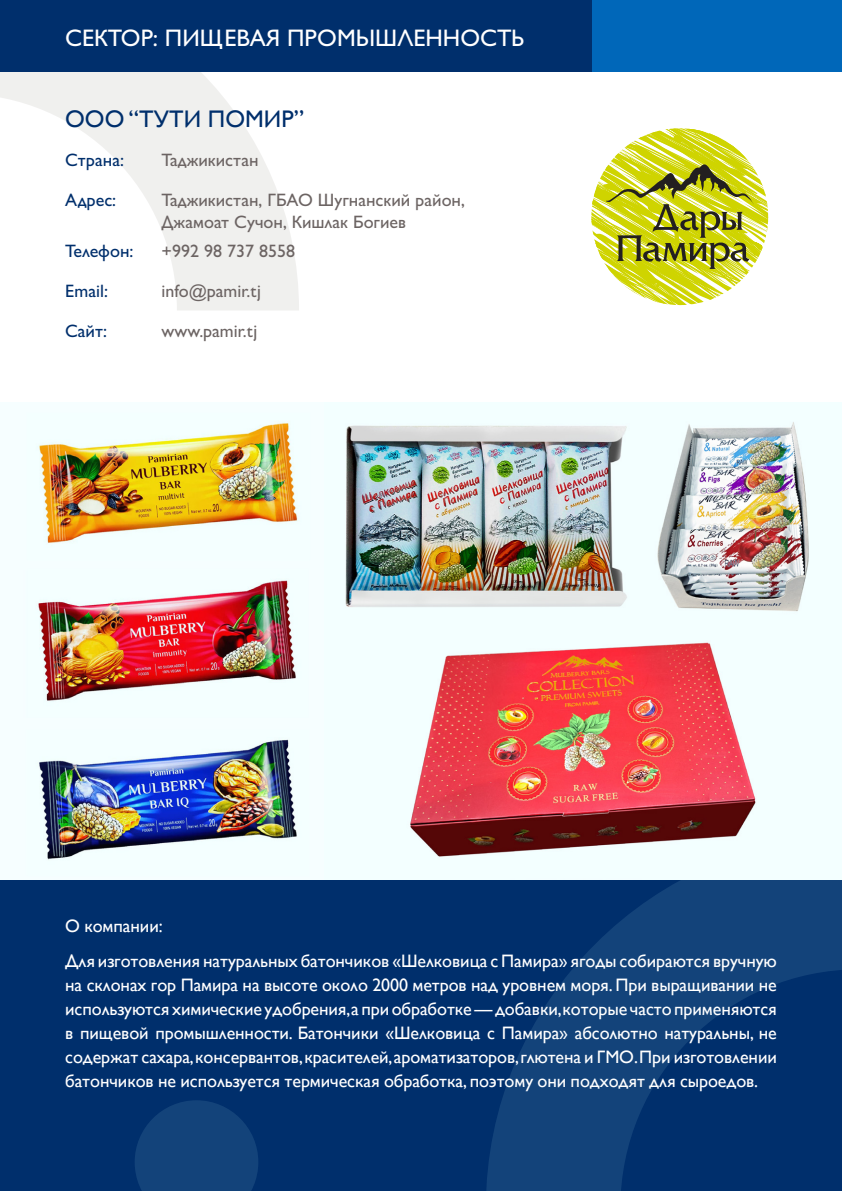
<style>
.page{position:relative;width:842px;height:1191px;background:#fff}
.page>*{position:absolute;margin:0;border:0;box-sizing:border-box;transform-origin:0 0}
.t1{font:500 24px "Gill Sans Pro Cyrillic";color:#fff}
.t2{font:24px "Gill Sans Alt One WGL";color:#002f6c}
.t3{font:18px/24px "Gill Sans Alt One WGL";letter-spacing:-.005em;color:#fff;text-align:justify}
.t4{font:500 18px/22px "Gill Sans Pro Cyrillic";color:#6c6463}
.t5{font:500 18px "Gill Sans Pro Cyrillic";color:#002f6c}
</style>
<div class="page">
<svg style="left:0;top:72px;width:299px;height:238px;fill:#f5f5f4"></svg>
<div style="left:0;top:0;width:842px;height:72px;background:#002f6c"></div>
<div style="left:592px;top:0;width:250px;height:72px;background:#0067b9"></div>
<div style="left:0;top:782px;width:842px;height:409px;background:#002f6c"></div>
<svg style="left:486px;top:879px;width:356px;height:312px;fill:#0f3f77"></svg>
<svg style="left:135px;top:1100px;width:123px;height:91px"></svg>
<img style="left:0;top:413px;width:324px;height:466px">
<img style="left:324px;top:627px;width:518px;height:252px">
<img style="left:646px;top:403px;width:196px;height:224px">
<img style="left:324px;top:403px;width:322px;height:224px">
<svg style="left:591px;top:128px;width:177px;height:177px"></svg>
<p class="t1" style="left:65px;top:24px;width:460px">СЕКТОР: ПИЩЕВАЯ ПРОМЫШЛЕННОСТЬ</p>
<p class="t2" style="left:65px;top:103px;width:240px">ООО “ТУТИ ПОМИР”</p>
<p class="t5" style="left:65px;top:149px;width:60px">Страна:</p>
<p class="t4" style="left:162px;top:149px;width:98px">Таджикистан</p>
<p class="t5" style="left:65px;top:189px;width:53px">Адрес:</p>
<p class="t4" style="left:162px;top:189px;width:305px">Таджикистан, ГБАО Шугнанский район,<br>Джамоат Сучон, Кишлак Богиев</p>
<p class="t5" style="left:65px;top:240px;width:70px">Телефон:</p>
<p class="t4" style="left:162px;top:240px;width:135px">+992 98 737 8558</p>
<p class="t5" style="left:65px;top:280px;width:44px">Email:</p>
<p class="t4" style="left:162px;top:280px;width:101px">info@pamir.tj</p>
<p class="t5" style="left:65px;top:320px;width:43px">Сайт:</p>
<p class="t4" style="left:162px;top:319px;width:97px">www.pamir.tj</p>
<p class="t3" style="left:65px;top:913px;width:99px">О компании:</p>
<p class="t3" style="left:65px;top:949px;width:713px">Для изготовления натуральных батончиков «Шелковица c Памира» ягоды собираются вручную на склонах гор Памира на высоте около 2000 метров над уровнем моря. При выращивании не используются химические удобрения,а при обработке — добавки,которые часто применяются в пищевой промышленности. Батончики «Шелковица c Памира» абсолютно натуральны, не содержат сахара, консервантов, красителей, ароматизаторов, глютена и ГМО. При изготовлении батончиков не используется термическая обработка, поэтому они подходят для сыроедов.</p>
</div>
